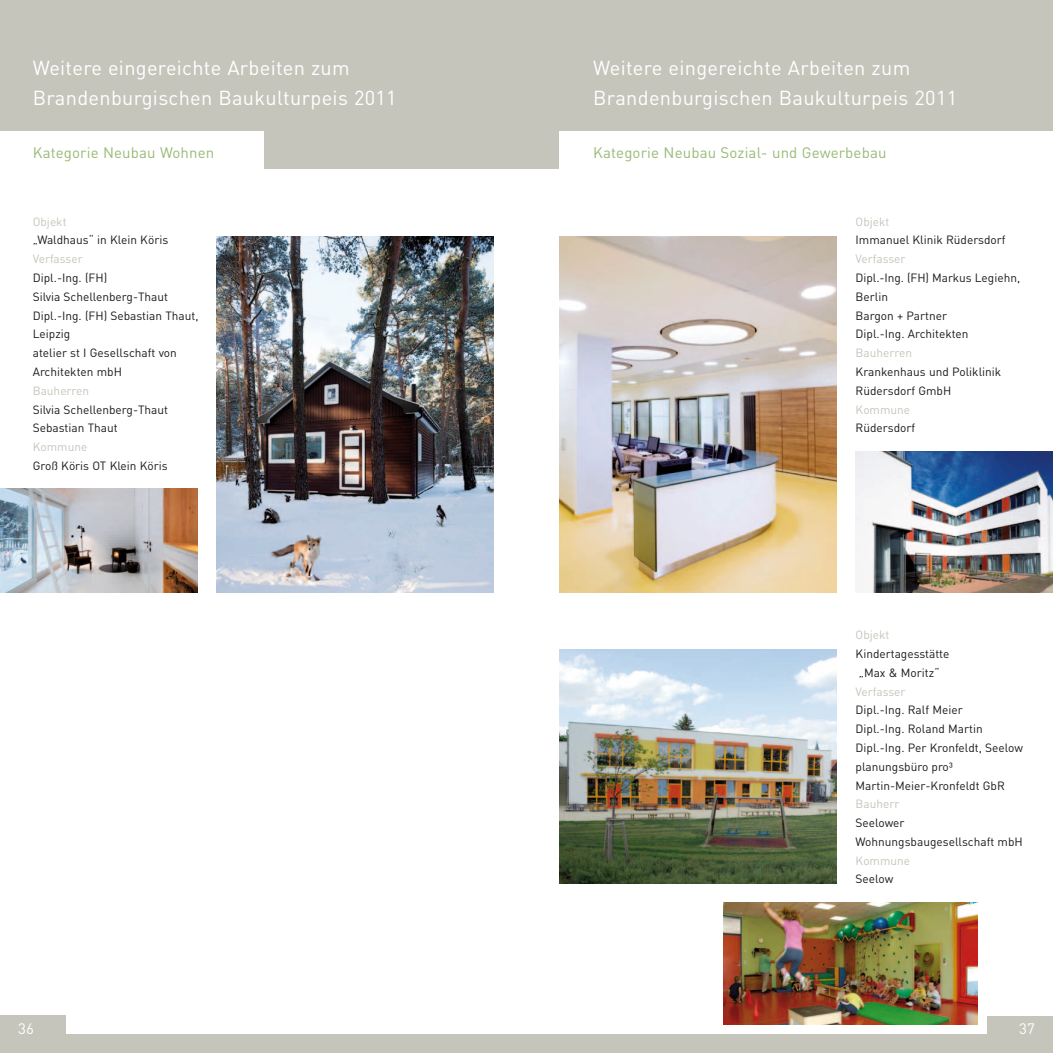
<style>
.page{position:relative;width:1053px;height:1053px;background:#fff}
.page>*{position:absolute;margin:0;border:0;box-sizing:border-box;transform-origin:0 0}
.t1{font:20px/30px "DIN";letter-spacing:.015em;color:#fff}
.t2{font:15px "DIN";letter-spacing:.01em;color:#99b977}
.t3{font:15px "DIN";color:#fff}
.t4{font:11.88px/18.8px "DIN";color:#1a1918}
.t5{font:11.88px "DIN";color:#c5c5bc}
</style>
<div class="page">
<div style="left:0;top:0;width:526px;height:1052px;background:#c5c5bc"></div>
<div style="left:0;top:169px;width:526px;height:846px;background:#fff"></div>
<div style="left:66px;top:996px;width:472px;height:37px;background:#fff"></div>
<div style="left:526px;top:0;width:526px;height:1052px;background:#c5c5bc"></div>
<div style="left:526px;top:996px;width:461px;height:37px;background:#fff"></div>
<div style="left:526px;top:169px;width:526px;height:827px;background:#fff"></div>
<div style="left:0;top:132px;width:263px;height:75px;background:#fff"></div>
<img style="left:216px;top:236px;width:277px;height:356px">
<img style="left:0;top:488px;width:197px;height:104px">
<img style="left:855px;top:451px;width:197px;height:141px">
<img style="left:559px;top:649px;width:277px;height:234px">
<img style="left:559px;top:236px;width:277px;height:356px">
<img style="left:723px;top:902px;width:254px;height:122px">
<div style="left:559px;top:132px;width:493px;height:75px;background:#fff"></div>
<h1 class="t1" style="left:33px;top:52px;width:365px">Weitere eingereichte Arbeiten zum<br>Brandenburgischen Baukulturpeis 2011</h1>
<p class="t2" style="left:33px;top:143px;width:183px">Kategorie Neubau Wohnen</p>
<p class="t5" style="left:33px;top:214px;width:35px">Objekt</p>
<p class="t4" style="left:33px;top:230px;width:137px">„Waldhaus“ in Klein Köris</p>
<p class="t5" style="left:33px;top:251px;width:51px">Verfasser</p>
<p class="t4" style="left:33px;top:268px;width:167px">Dipl.-Ing. (FH)<br>Silvia Schellenberg-Thaut<br>Dipl.-Ing. (FH) Sebastian Thaut,<br>Leipzig<br>atelier st I Gesellschaft von<br>Architekten mbH</p>
<p class="t5" style="left:33px;top:383px;width:58px">Bauherren</p>
<p class="t4" style="left:33px;top:399px;width:137px">Silvia Schellenberg-Thaut<br>Sebastian Thaut</p>
<p class="t5" style="left:33px;top:439px;width:56px">Kommune</p>
<p class="t4" style="left:33px;top:456px;width:136px">Groß Köris OT Klein Köris</p>
<h1 class="t1" style="left:593px;top:52px;width:365px">Weitere eingereichte Arbeiten zum<br>Brandenburgischen Baukulturpeis 2011</h1>
<p class="t2" style="left:593px;top:143px;width:295px">Kategorie Neubau Sozial- und Gewerbebau</p>
<p class="t5" style="left:855px;top:214px;width:35px">Objekt</p>
<p class="t4" style="left:855px;top:230px;width:151px">Immanuel Klinik Rüdersdorf</p>
<p class="t5" style="left:855px;top:251px;width:51px">Verfasser</p>
<p class="t4" style="left:855px;top:268px;width:166px">Dipl.-Ing. (FH) Markus Legiehn,<br>Berlin<br>Bargon + Partner<br>Dipl.-Ing. Architekten</p>
<p class="t5" style="left:855px;top:345px;width:58px">Bauherren</p>
<p class="t4" style="left:855px;top:362px;width:147px">Krankenhaus und Poliklinik<br>Rüdersdorf GmbH</p>
<p class="t5" style="left:855px;top:402px;width:56px">Kommune</p>
<p class="t4" style="left:855px;top:418px;width:61px">Rüdersdorf</p>
<p class="t5" style="left:855px;top:627px;width:35px">Objekt</p>
<p class="t4" style="left:855px;top:644px;width:95px">Kindertagesstätte „Max &amp; Moritz“</p>
<p class="t5" style="left:855px;top:683px;width:51px">Verfasser</p>
<p class="t4" style="left:855px;top:700px;width:169px">Dipl.-Ing. Ralf Meier<br>Dipl.-Ing. Roland Martin<br>Dipl.-Ing. Per Kronfeldt, Seelow planungsbüro pro³<br>Martin-Meier-Kronfeldt GbR</p>
<p class="t5" style="left:855px;top:796px;width:45px">Bauherr</p>
<p class="t4" style="left:855px;top:813px;width:169px">Seelower<br>Wohnungsbaugesellschaft mbH</p>
<p class="t5" style="left:855px;top:852px;width:56px">Kommune</p>
<p class="t4" style="left:855px;top:869px;width:39px">Seelow</p>
<p class="t3" style="left:18px;top:1018px;width:17px">36</p>
<p class="t3" style="left:1019px;top:1018px;width:17px">37</p>
</div>
